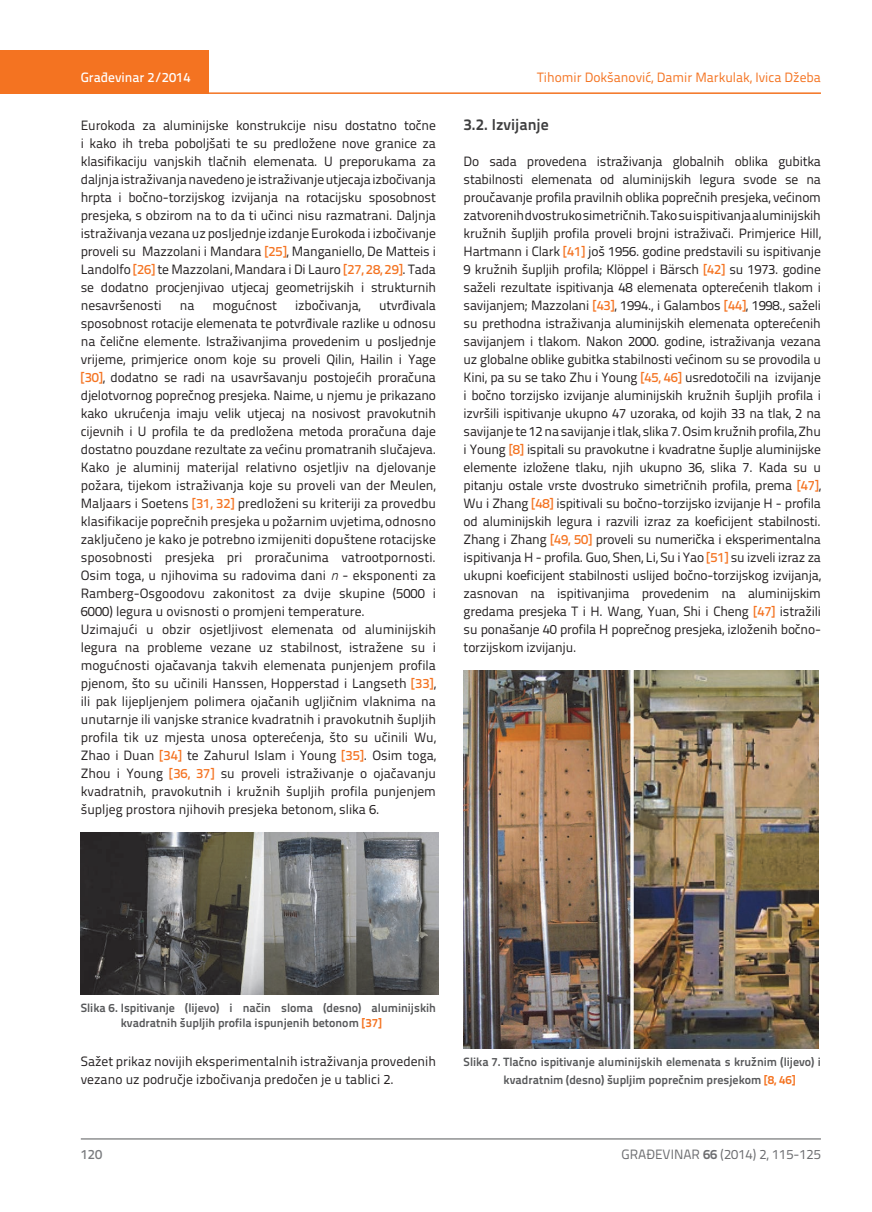
<style>
.page{position:relative;width:872px;height:1212px;background:#fff}
.page>*{position:absolute;margin:0;border:0;box-sizing:border-box;transform-origin:0 0}
.t1{font:700 15.75px "Titillium Text 22 L";color:#3e3e3f}
.t2{font:13.5px/18px "Titillium Text 22 L";color:#231f20;text-align:justify}
.t3{font:13.5px "Titillium Text 22 L";color:#f47321}
.t4{font:13.5px "Titillium Text 22 L";color:#6c6d70}
.t5{font:500 13.5px "Titillium Text 22 L";color:#fff}
.t6{font:500 13.5px "Titillium Text 22 L";color:#787a7d}
.t7{font:700 12px/15px "Titillium Text 22 L";color:#57585a}
.s1{font-weight:500;color:#f47321}
.s2{font-family:"Panefresco 250 wt";font-style:italic}
.s3{color:#f47321}
.s4{font-weight:700}
</style>
<div class="page">
<div style="left:0;top:50px;width:208px;height:44px;background:#f47321"></div>
<hr style="left:0;top:92px;width:821px;height:2px;background:#f47321">
<hr style="left:81px;top:1139px;width:740px;height:1px;background:#57585a">
<img style="left:81px;top:832px;width:357px;height:162px">
<img style="left:463px;top:670px;width:356px;height:378px">
<p class="t5" style="left:81px;top:67px;width:111px">Građevinar 2/2014</p>
<p class="t2" style="left:81px;top:115px;width:357px">Eurokoda za aluminijske konstrukcije nisu dostatno točne i kako ih treba poboljšati te su predložene nove granice za klasifikaciju vanjskih tlačnih elemenata. U preporukama za daljnja istraživanja navedeno je istraživanje utjecaja izbočivanja hrpta i bočno-torzijskog izvijanja na rotacijsku sposobnost presjeka, s obzirom na to da ti učinci nisu razmatrani. Daljnja istraživanja vezana uz posljednje izdanje Eurokoda i izbočivanje proveli su Mazzolani i Mandara <span class="s1">[25]</span>, Manganiello, De Matteis i Landolfo <span class="s1">[26]</span> te Mazzolani, Mandara i Di Lauro <span class="s1">[27, 28, 29]</span>. Tada se dodatno procjenjivao utjecaj geometrijskih i strukturnih nesavršenosti</p>
<p class="t2" style="left:180px;top:295px;width:16px">na</p>
<p class="t2" style="left:213px;top:295px;width:66px">mogućnost</p>
<p class="t2" style="left:295px;top:295px;width:67px">izbočivanja,</p>
<p class="t2" style="left:81px;top:295px;width:357px;text-align:left;text-indent:298px">utvrđivala sposobnost rotacije elemenata te potvrđivale razlike u odnosu na čelične elemente. Istraživanjima provedenim u posljednje vrijeme, primjerice onom koje su proveli Qilin, Hailin i Yage <span class="s1">[30]</span>, dodatno se radi na usavršavanju postojećih proračuna djelotvornog poprečnog presjeka. Naime, u njemu je prikazano kako ukrućenja imaju velik utjecaj na nosivost pravokutnih cijevnih i U profila te da predložena metoda proračuna daje dostatno pouzdane rezultate za većinu promatranih slučajeva.<br>Kako je aluminij materijal relativno osjetljiv na djelovanje požara, tijekom istraživanja koje su proveli van der Meulen, Maljaars i Soetens <span class="s1">[31, 32]</span> predloženi su kriteriji za provedbu klasifikacije poprečnih presjeka u požarnim uvjetima, odnosno zaključeno je kako je potrebno izmijeniti dopuštene rotacijske sposobnosti presjeka pri proračunima vatrootpornosti.<br>Osim toga, u njihovima su radovima dani <span class="s2">n</span> - eksponenti za Ramberg-Osgoodovu zakonitost za dvije skupine (5000 i 6000) legura u ovisnosti o promjeni temperature.<br>Uzimajući u obzir osjetljivost elemenata od aluminijskih legura na probleme vezane uz stabilnost, istražene su i mogućnosti ojačavanja takvih elemenata punjenjem profila pjenom, što su učinili Hanssen, Hopperstad i Langseth <span class="s1">[33]</span>, ili pak lijepljenjem polimera ojačanih ugljičnim vlaknima na unutarnje ili vanjske stranice kvadratnih i pravokutnih šupljih profila tik uz mjesta unosa opterećenja, što su učinili Wu, Zhao i Duan <span class="s1">[34]</span> te Zahurul Islam i Young <span class="s1">[35]</span>. Osim toga, Zhou i Young <span class="s1">[36, 37]</span> su proveli istraživanje o ojačavanju kvadratnih, pravokutnih i kružnih šupljih profila punjenjem šupljeg prostora njihovih presjeka betonom, slika 6.</p>
<p class="t3" style="left:537px;top:68px;width:285px">Tihomir Dokšanović, Damir Markulak, Ivica Džeba</p>
<p class="t1" style="left:463px;top:112px;width:87px">3.2. Izvijanje</p>
<p class="t2" style="left:463px;top:151px;width:359px">Do sada provedena istraživanja globalnih oblika gubitka stabilnosti elemenata od aluminijskih legura svode se na proučavanje profila pravilnih oblika poprečnih presjeka, većinom zatvorenih dvostruko simetričnih. Tako su ispitivanja aluminijskih kružnih šupljih profila proveli brojni istraživači. Primjerice Hill, Hartmann i Clark <span class="s1">[41]</span> još 1956. godine predstavili su ispitivanje 9 kružnih šupljih profila; Klöppel i Bärsch <span class="s1">[42]</span> su 1973. godine saželi rezultate ispitivanja 48 elemenata opterećenih tlakom i savijanjem; Mazzolani <span class="s1">[43]</span>, 1994., i Galambos <span class="s1">[44]</span>, 1998., saželi su prethodna istraživanja aluminijskih elemenata opterećenih savijanjem i tlakom. Nakon 2000. godine, istraživanja vezana uz globalne oblike gubitka stabilnosti većinom su se provodila u Kini, pa su se tako Zhu i Young <span class="s1">[45, 46]</span> usredotočili na izvijanje i bočno torzijsko izvijanje aluminijskih kružnih šupljih profila i izvršili ispitivanje ukupno 47 uzoraka, od kojih 33 na tlak, 2 na savijanje te 12 na savijanje i tlak, slika 7. Osim kružnih profila, Zhu i Young <span class="s1">[8]</span> ispitali su pravokutne i kvadratne šuplje aluminijske elemente izložene tlaku, njih ukupno 36, slika 7. Kada su u pitanju ostale vrste dvostruko simetričnih profila, prema <span class="s1">[47]</span>, Wu i Zhang <span class="s1">[48]</span> ispitivali su bočno-torzijsko izvijanje H - profila od aluminijskih legura i razvili izraz za koeficijent stabilnosti.<br>Zhang i Zhang <span class="s1">[49, 50]</span> proveli su numerička i eksperimentalna ispitivanja H - profila. Guo, Shen, Li, Su i Yao <span class="s1">[51]</span> su izveli izraz za ukupni koeficijent stabilnosti uslijed bočno-torzijskog izvijanja, zasnovan na ispitivanjima provedenim na aluminijskim gredama presjeka T i H. Wang, Yuan, Shi i Cheng <span class="s1">[47]</span> istražili su ponašanje 40 profila H poprečnog presjeka, izloženih bočno&shy;torzijskom izvijanju.</p>
<p class="t7" style="left:121px;top:1000px;width:317px;text-indent:-40px">Slika 6. Ispitivanje (lijevo) i način sloma (desno) aluminijskih kvadratnih šupljih profila ispunjenih betonom <span class="s3">[37]</span></p>
<p class="t2" style="left:81px;top:1052px;width:357px">Sažet prikaz novijih eksperimentalnih istraživanja provedenih vezano uz područje izbočivanja predočen je u tablici 2.</p>
<p class="t7" style="left:503px;top:1052px;width:319px;line-height:18px;text-indent:-40px">Slika 7. Tlačno ispitivanje aluminijskih elemenata s kružnim (lijevo) i kvadratnim (desno) šupljim poprečnim presjekom <span class="s3">[8, 46]</span></p>
<p class="t6" style="left:81px;top:1144px;width:23px">120</p>
<p class="t4" style="left:621px;top:1144px;width:201px">GRAĐEVINAR <span class="s4">66</span> (2014) 2, 115-125</p>
</div>
